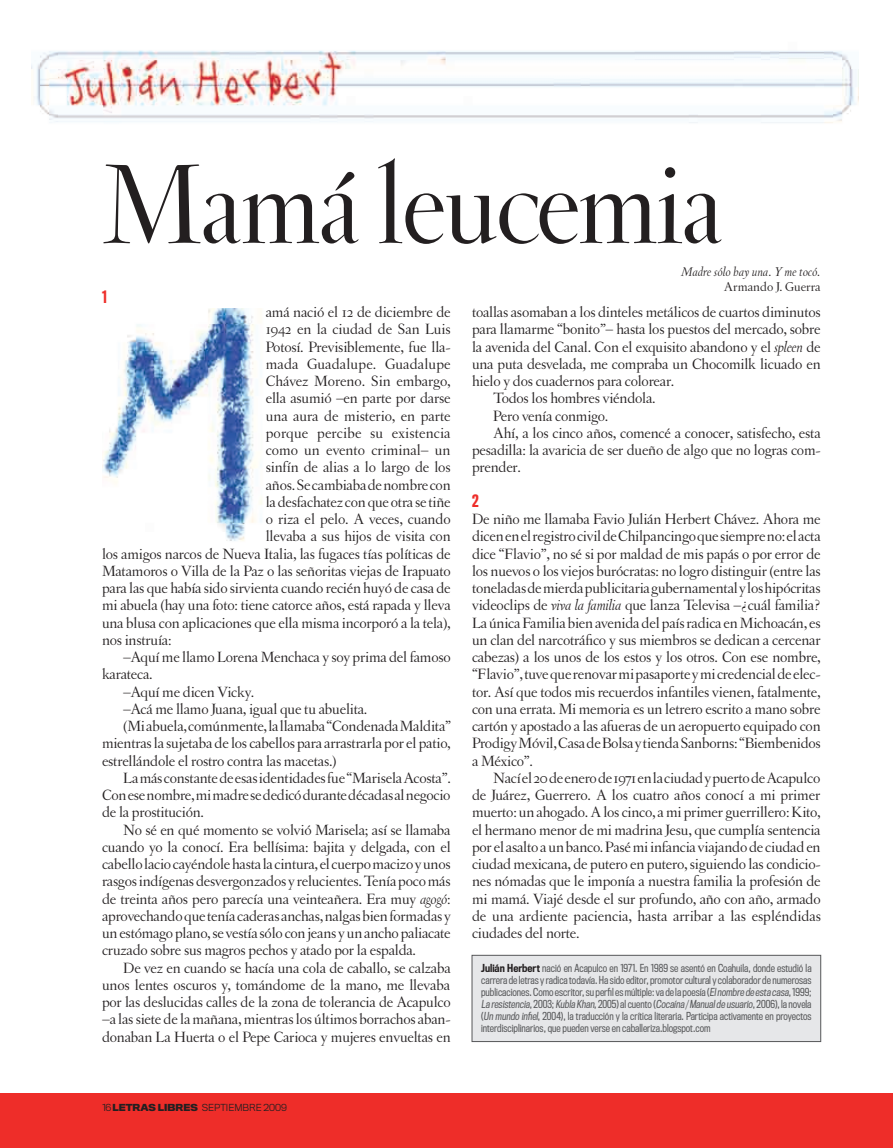
<style>
.page{position:relative;width:893px;height:1148px;background:#fff}
.page>*{position:absolute;margin:0;border:0;box-sizing:border-box;transform-origin:0 0}
.t1{font:120px "Letras Display";letter-spacing:-.005em;color:#231f20}
.t2{font:15.75px/17.2px "Letras Oldstyle";letter-spacing:-.015em;color:#231f20;text-align:justify}
.t3{font:15.75px "Letras Oldstyle";letter-spacing:.005em;color:#231f20}
.t4{font:500 15.75px "Titling Gothic FB Comp";color:#ee2d29}
.t5{font:italic 13.5px "Letras Oldstyle";color:#231f20}
.t6{font:13.5px "Letras Oldstyle";color:#231f20}
.t7{font:10.2px/12px "Titling Gothic FB Cond";color:#57585a;text-align:justify}
.t8{font:300 9px "Titling Gothic FB Normal";color:#231f20}
.s1{font-style:italic}
.s2{font-weight:500;color:#231f20}
.s3{font-weight:700}
</style>
<div class="page">
<img style="left:102px;top:309px;width:160px;height:232px">
<img style="left:32px;top:50px;width:826px;height:73px">
<div style="left:472px;top:955px;width:349px;height:87px;background:#e6e7e9"></div>
<div style="left:472px;top:955px;width:349px;height:87px;border:1px solid #57585a"></div>
<div style="left:0;top:1093px;width:893px;height:55px;background:#ee2d29"></div>
<h1 class="t1" style="left:102px;top:138px;width:622px">Mamá leucemia</h1>
<p class="t4" style="left:102px;top:287px;width:6px">1</p>
<p class="t2" style="left:266px;top:303px;width:186px">amá nació el 12 de diciembre de</p>
<p class="t2" style="left:266px;top:321px;width:187px">1942 en la ciudad de San Luis</p>
<p class="t2" style="left:266px;top:338px;width:186px">Potosí. Previsiblemente, fue lla-</p>
<p class="t3" style="left:266px;top:355px;width:186px">mada Guadalupe. Guadalupe</p>
<p class="t2" style="left:266px;top:372px;width:186px">Chávez Moreno. Sin embargo,</p>
<p class="t2" style="left:266px;top:390px;width:186px">ella asumió –en parte por darse</p>
<p class="t2" style="left:266px;top:407px;width:186px">una aura de misterio, en parte</p>
<p class="t3" style="left:266px;top:424px;width:186px">porque percibe su existencia</p>
<p class="t2" style="left:266px;top:441px;width:186px">como un evento criminal– un</p>
<p class="t2" style="left:266px;top:459px;width:186px">sinfín de alias a lo largo de los</p>
<p class="t2" style="left:266px;top:476px;width:186px">años. Se cambiaba de nombre con</p>
<p class="t2" style="left:266px;top:493px;width:186px">la desfachatez con que otra se tiñe</p>
<p class="t2" style="left:266px;top:510px;width:186px">o riza el pelo. A veces, cuando</p>
<p class="t2" style="left:266px;top:528px;width:186px">llevaba a sus hijos de visita con</p>
<p class="t2" style="left:102px;top:545px;width:350px">los amigos narcos de Nueva Italia, las fugaces tías políticas de</p>
<p class="t2" style="left:102px;top:562px;width:350px">Matamoros o Villa de la Paz o las señoritas viejas de Irapuato</p>
<p class="t2" style="left:102px;top:579px;width:350px">para las que había sido sirvienta cuando recién huyó de casa de</p>
<p class="t2" style="left:102px;top:597px;width:350px">mi abuela (hay una foto: tiene catorce años, está rapada y lleva</p>
<p class="t2" style="left:102px;top:614px;width:350px">una blusa con aplicaciones que ella misma incorporó a la tela),</p>
<p class="t2" style="left:102px;top:631px;width:71px">nos instruía:</p>
<p class="t2" style="left:123px;top:648px;width:329px">–Aquí me llamo Lorena Menchaca y soy prima del famoso</p>
<p class="t2" style="left:102px;top:666px;width:52px">karateca.</p>
<p class="t2" style="left:123px;top:683px;width:133px">–Aquí me dicen Vicky.</p>
<p class="t2" style="left:123px;top:700px;width:246px">–Acá me llamo Juana, igual que tu abuelita.</p>
<p class="t2" style="left:123px;top:717px;width:329px">(Mi abuela, comúnmente, la llamaba “Condenada Maldita”</p>
<p class="t2" style="left:102px;top:735px;width:350px">mientras la sujetaba de los cabellos para arrastrarla por el patio,</p>
<p class="t2" style="left:102px;top:752px;width:236px">estrellándole el rostro contra las macetas.)</p>
<p class="t2" style="left:123px;top:769px;width:329px">La más constante de esas identidades fue “Marisela Acosta”.</p>
<p class="t2" style="left:102px;top:786px;width:350px">Con ese nombre, mi madre se dedicó durante décadas al negocio</p>
<p class="t2" style="left:102px;top:804px;width:104px">de la prostitución.</p>
<p class="t2" style="left:123px;top:821px;width:329px">No sé en qué momento se volvió Marisela; así se llamaba</p>
<p class="t2" style="left:102px;top:838px;width:350px">cuando yo la conocí. Era bellísima: bajita y delgada, con el</p>
<p class="t2" style="left:102px;top:855px;width:350px">cabello lacio cayéndole hasta la cintura, el cuerpo macizo y unos</p>
<p class="t2" style="left:102px;top:873px;width:350px">rasgos indígenas desvergonzados y relucientes. Tenía poco más</p>
<p class="t2" style="left:102px;top:890px;width:350px">de treinta años pero parecía una veinteañera. Era muy <span class="s1">agogó</span>:</p>
<p class="t2" style="left:102px;top:907px;width:350px">aprovechando que tenía caderas anchas, nalgas bien formadas y</p>
<p class="t2" style="left:102px;top:924px;width:350px">un estómago plano, se vestía sólo con jeans y un ancho paliacate</p>
<p class="t2" style="left:102px;top:942px;width:316px">cruzado sobre sus magros pechos y atado por la espalda.</p>
<p class="t2" style="left:123px;top:959px;width:329px">De vez en cuando se hacía una cola de caballo, se calzaba</p>
<p class="t2" style="left:102px;top:976px;width:350px">unos lentes oscuros y, tomándome de la mano, me llevaba</p>
<p class="t2" style="left:102px;top:993px;width:350px">por las deslucidas calles de la zona de tolerancia de Acapulco</p>
<p class="t2" style="left:102px;top:1011px;width:350px">–a las siete de la mañana, mientras los últimos borrachos aban-</p>
<p class="t2" style="left:102px;top:1028px;width:350px">donaban La Huerta o el Pepe Carioca y mujeres envueltas en</p>
<p class="t5" style="left:681px;top:264px;width:141px">Madre sólo hay una. Y me tocó.</p>
<p class="t6" style="left:724px;top:279px;width:98px">Armando J. Guerra</p>
<p class="t2" style="left:472px;top:303px;width:350px">toallas asomaban a los dinteles metálicos de cuartos diminutos</p>
<p class="t2" style="left:472px;top:321px;width:350px">para llamarme “bonito”– hasta los puestos del mercado, sobre</p>
<p class="t2" style="left:472px;top:338px;width:350px">la avenida del Canal. Con el exquisito abandono y el <span class="s1">spleen</span> de</p>
<p class="t2" style="left:472px;top:355px;width:350px">una puta desvelada, me compraba un Chocomilk licuado en</p>
<p class="t2" style="left:472px;top:372px;width:204px">hielo y dos cuadernos para colorear.</p>
<p class="t2" style="left:493px;top:390px;width:164px">Todos los hombres viéndola.</p>
<p class="t2" style="left:493px;top:407px;width:117px">Pero venía conmigo.</p>
<p class="t2" style="left:493px;top:424px;width:329px">Ahí, a los cinco años, comencé a conocer, satisfecho, esta</p>
<p class="t2" style="left:472px;top:441px;width:350px">pesadilla: la avaricia de ser dueño de algo que no logras com-</p>
<p class="t2" style="left:472px;top:459px;width:50px">prender.</p>
<p class="t4" style="left:472px;top:491px;width:8px">2</p>
<p class="t2" style="left:472px;top:510px;width:350px">De niño me llamaba Favio Julián Herbert Chávez. Ahora me dicen en el registro civil de Chilpancingo que siempre no: el acta dice “Flavio”, no sé si por maldad de mis papás o por error de los nuevos o los viejos burócratas: no logro distinguir (entre las toneladas de mierda publicitaria gubernamental y los hipócritas videoclips de <span class="s1">viva la familia</span> que lanza Televisa –¿cuál familia?<br>La única Familia bien avenida del país radica en Michoacán, es un clan del narcotráfico y sus miembros se dedican a cercenar cabezas) a los unos de los estos y los otros. Con ese nombre, “Flavio”, tuve que renovar mi pasaporte y mi credencial de elec&shy;tor. Así que todos mis recuerdos infantiles vienen, fatalmente, con una errata. Mi memoria es un letrero escrito a mano sobre cartón y apostado a las afueras de un aeropuerto equipado con Prodigy Móvil, Casa de Bolsa y tienda Sanborns: “Biembenidos a México”.</p>
<p class="t2" style="left:472px;top:769px;width:350px;text-indent:21px">Nací el 20 de enero de 1971 en la ciudad y puerto de Acapulco de Juárez, Guerrero. A los cuatro años conocí a mi primer muerto: un ahogado. A los cinco, a mi primer guerrillero: Kito, el hermano menor de mi madrina Jesu, que cumplía sentencia por el asalto a un banco. Pasé mi infancia viajando de ciudad en ciudad mexicana, de putero en putero, siguiendo las condicio&shy;nes nómadas que le imponía a nuestra familia la profesión de mi mamá. Viajé desde el sur profundo, año con año, armado de una ardiente paciencia, hasta arribar a las espléndidas ciudades del norte.</p>
<p class="t7" style="left:481px;top:962px;width:332px"><span class="s2">Julián Herbert</span> nació en Acapulco en 1971. En 1989 se asentó en Coahuila, donde estudió la carrera de letras y radica todavía. Ha sido editor, promotor cultural y colaborador de numerosas publicaciones. Como escritor, su perfil es múltiple: va de la poesía (Elnombre de esta casa, 1999; La resistencia, 2 0 0 3 ; Kubla Khan, 2 0 0 5 ) a l c u e n t o ( Cocaína / Manualde usuario, 2 0 0 6 ) , l a n ove l a (Un mundo infiel, 2004), la traducción y la crítica literaria. Participa activamente en proyectos interdisciplinarios, que pueden verse en caballeriza.blogspot.com</p>
<p class="t8" style="left:102px;top:1102px;width:186px">16 <span class="s3">LETRAS LIBRES</span> SEPTIEMBRE 2009</p>
</div>
